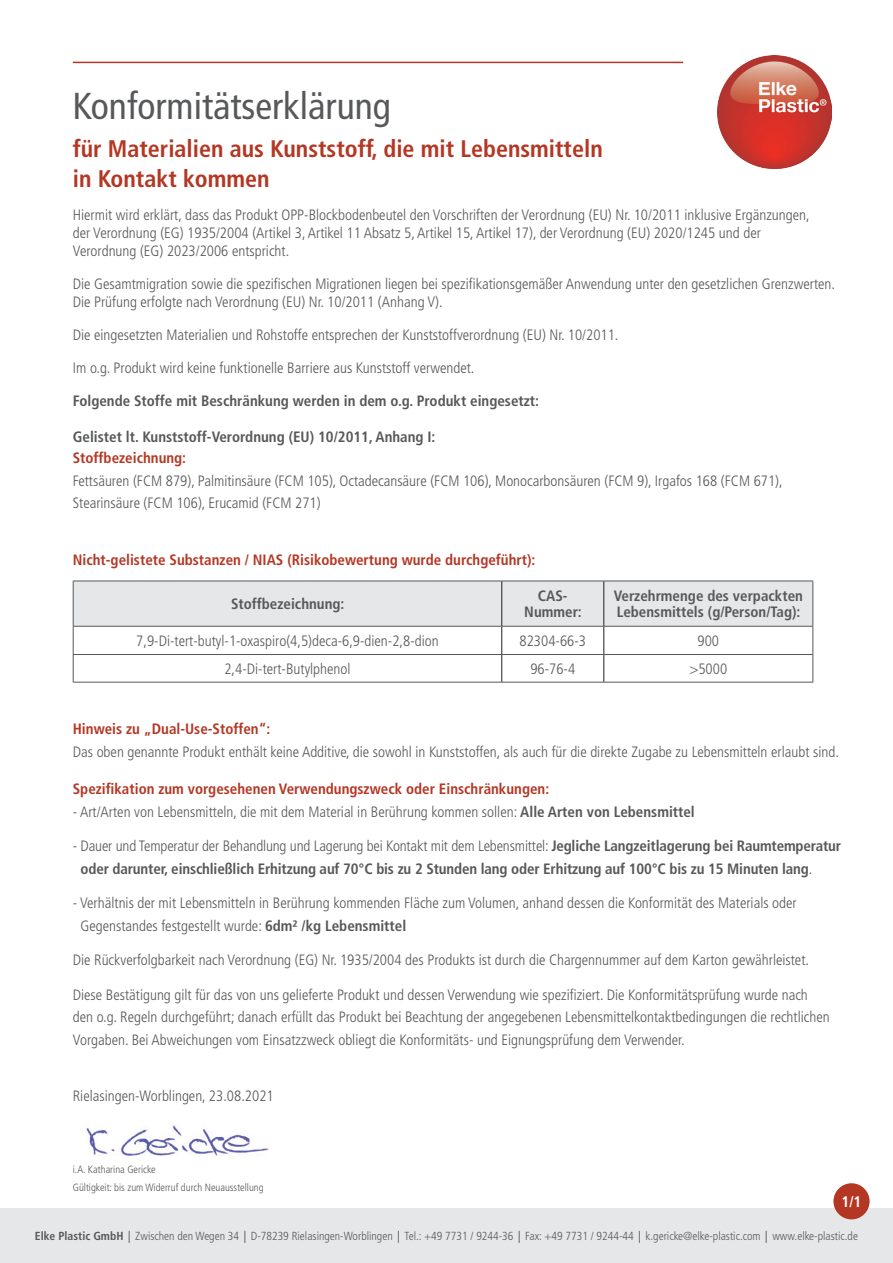
<style>
.page{position:relative;width:893px;height:1263px;background:#fff}
.page>*{position:absolute;margin:0;border:0;box-sizing:border-box;transform-origin:0 0}
.t1{font:condensed 37.5px "Frutiger";color:#57585a}
.t2{font:700 condensed 24px/30px "Frutiger";color:#b43724}
.t3{font:700 condensed 15.3px "Frutiger";color:#fff}
.t4{font:300 condensed 15px/22.5px "Frutiger";color:#57585a}
.t5{font:700 condensed 15px/16.5px "Frutiger";color:#57585a}
.t6{font:700 condensed 15px "Frutiger";color:#b43724}
.t7{font:300 condensed 11.7px "Frutiger";color:#57585a}
.t8{font:300 condensed 10.5px/18px "Frutiger";color:#57585a}
.s1{font-weight:700}
.s2{font-weight:300}
.s3{font-family:"Helvetica Neue";font-weight:400;font-stretch:normal}
</style>
<div class="page">
<img style="left:86px;top:1125px;width:183px;height:31px">
<div style="left:0;top:1209px;width:893px;height:54px;background:#e6e7e9"></div>
<img style="left:718px;top:55px;width:113px;height:114px">
<hr style="left:73px;top:62px;width:610px;height:1px;background:#b43724">
<hr style="left:73px;top:682px;width:429px;height:1px;background:#57585a">
<hr style="left:502px;top:682px;width:102px;height:1px;background:#57585a">
<hr style="left:604px;top:682px;width:209px;height:1px;background:#57585a">
<svg style="left:73px;top:581px;width:740px;height:101px"></svg>
<div style="left:833px;top:1183px;width:37px;height:36px;background:#b43724;border-radius:50%"></div>
<h1 class="t1" style="left:73px;top:84px;width:320px">Konformitätserklärung</h1>
<h2 class="t2" style="left:73px;top:133px;width:531px">für Materialien aus Kunststoff, die mit Lebensmitteln in Kontakt kommen</h2>
<p class="t4" style="left:73px;top:206px;width:738px;line-height:18px">Hiermit wird erklärt, dass das Produkt OPP-Blockbodenbeutel den Vorschriften der Verordnung (EU) Nr. 10/2011 inklusive Ergänzungen, der Verordnung (EG) 1935/2004 (Artikel 3, Artikel 11 Absatz 5, Artikel 15, Artikel 17), der Verordnung (EU) 2020/1245 und der<br>Verordnung (EG) 2023/2006 entspricht.</p>
<p class="t4" style="left:73px;top:275px;width:764px;line-height:18px">Die Gesamtmigration sowie die spezifischen Migrationen liegen bei spezifikationsgemäßer Anwendung unter den gesetzlichen Grenzwerten.<br>Die Prüfung erfolgte nach Verordnung (EU) Nr. 10/2011 (Anhang V).</p>
<p class="t4" style="left:73px;top:323px;width:547px">Die eingesetzten Materialien und Rohstoffe entsprechen der Kunststoffverordnung (EU) Nr. 10/2011.</p>
<p class="t4" style="left:73px;top:356px;width:403px">Im o.g. Produkt wird keine funktionelle Barriere aus Kunststoff verwendet.</p>
<p class="t5" style="left:73px;top:392px;width:468px">Folgende Stoffe mit Beschränkung werden in dem o.g. Produkt eingesetzt:</p>
<p class="t5" style="left:73px;top:428px;width:364px">Gelistet lt. Kunststoff-Verordnung (EU) 10/2011, Anhang I:</p>
<p class="t6" style="left:73px;top:449px;width:115px">Stoffbezeichnung:</p>
<p class="t4" style="left:73px;top:469px;width:711px">Fettsäuren (FCM 879), Palmitinsäure (FCM 105), Octadecansäure (FCM 106), Monocarbonsäuren (FCM 9), Irgafos 168 (FCM 671),<br>Stearinsäure (FCM 106), Erucamid (FCM 271)</p>
<p class="t6" style="left:73px;top:551px;width:464px">Nicht-gelistete Substanzen / NIAS (Risikobewertung wurde durchgeführt):</p>
<p class="t5" style="left:231px;top:596px;width:115px">Stoffbezeichnung:</p>
<p class="t5" style="left:524px;top:587px;width:59px;text-align:center">CAS-<br>Nummer:</p>
<p class="t5" style="left:614px;top:587px;width:191px">Verzehrmenge des verpackten<br>Lebensmittels (g/Person/Tag):</p>
<p class="t4" style="left:136px;top:630px;width:304px">7,9-Di-tert-butyl-1-oxaspiro(4,5)deca-6,9-dien-2,8-dion</p>
<p class="t4" style="left:520px;top:630px;width:68px">82304-66-3</p>
<p class="t4" style="left:697px;top:630px;width:23px">900</p>
<p class="t4" style="left:224px;top:658px;width:128px">2,4-Di-tert-Butylphenol</p>
<p class="t4" style="left:530px;top:658px;width:46px">96-76-4</p>
<p class="t4" style="left:689px;top:658px;width:39px">&gt;5000</p>
<p class="t6" style="left:73px;top:720px;width:199px">Hinweis zu „Dual-Use-Stoffen“:</p>
<p class="t4" style="left:73px;top:740px;width:768px">Das oben genannte Produkt enthält keine Additive, die sowohl in Kunststoffen, als auch für die direkte Zugabe zu Lebensmitteln erlaubt sind.</p>
<p class="t6" style="left:73px;top:780px;width:478px">Spezifikation zum vorgesehenen Verwendungszweck oder Einschränkungen:</p>
<p class="t4" style="left:73px;top:800px;width:624px">- Art/Arten von Lebensmitteln, die mit dem Material in Berührung kommen sollen: <span class="s1">Alle Arten von Lebensmittel</span></p>
<p class="t5" style="left:81px;top:835px;width:762px;line-height:22.5px;text-indent:-8px"><span class="s2">- Dauer und Temperatur der Behandlung und Lagerung bei Kontakt mit dem Lebensmittel:</span> Jegliche Langzeitlagerung bei Raumtemperatur oder darunter, einschließlich Erhitzung auf 70°C bis zu 2 Stunden lang oder Erhitzung auf 100°C bis zu 15 Minuten lang<span class="s2">.</span></p>
<p class="t4" style="left:81px;top:892px;width:718px;text-indent:-8px">- Verhältnis der mit Lebensmitteln in Berührung kommenden Fläche zum Volumen, anhand dessen die Konformität des Materials oder<br>Gegenstandes festgestellt wurde: <span class="s1">6dm² /kg Lebensmittel</span></p>
<p class="t4" style="left:73px;top:949px;width:738px">Die Rückverfolgbarkeit nach Verordnung (EG) Nr. 1935/2004 des Produkts ist durch die Chargennummer auf dem Karton gewährleistet.</p>
<p class="t4" style="left:73px;top:983px;width:758px">Diese Bestätigung gilt für das von uns gelieferte Produkt und dessen Verwendung wie spezifiziert. Die Konformitätsprüfung wurde nach den o.g. Regeln durchgeführt; danach erfüllt das Produkt bei Beachtung der angegebenen Lebensmittelkontaktbedingungen die rechtlichen<br>Vorgaben. Bei Abweichungen vom Einsatzzweck obliegt die Konformitäts- und Eignungsprüfung dem Verwender.</p>
<p class="t4" style="left:73px;top:1085px;width:202px">Rielasingen-Worblingen, 23.08.2021</p>
<p class="t8" style="left:73px;top:1160px;width:192px">i.A. Katharina Gericke<br>Gültigkeit: bis zum Widerruf durch Neuausstellung</p>
<p class="t3" style="left:841px;top:1193px;width:22px">1/1</p>
<p class="t7" style="left:35px;top:1230px;width:824px"><span class="s1">Elke Plastic GmbH</span><span class="s3">│</span>Zwischen den Wegen 34<span class="s3">│</span>D-78239 Rielasingen-Worblingen<span class="s3">│</span>Tel.: +49 7731 / 9244-36<span class="s3">│</span>Fax: +49 7731 / 9244-44<span class="s3">│</span>k.gericke@elke-plastic.com<span class="s3">│</span>www.elke-plastic.de</p>
</div>
